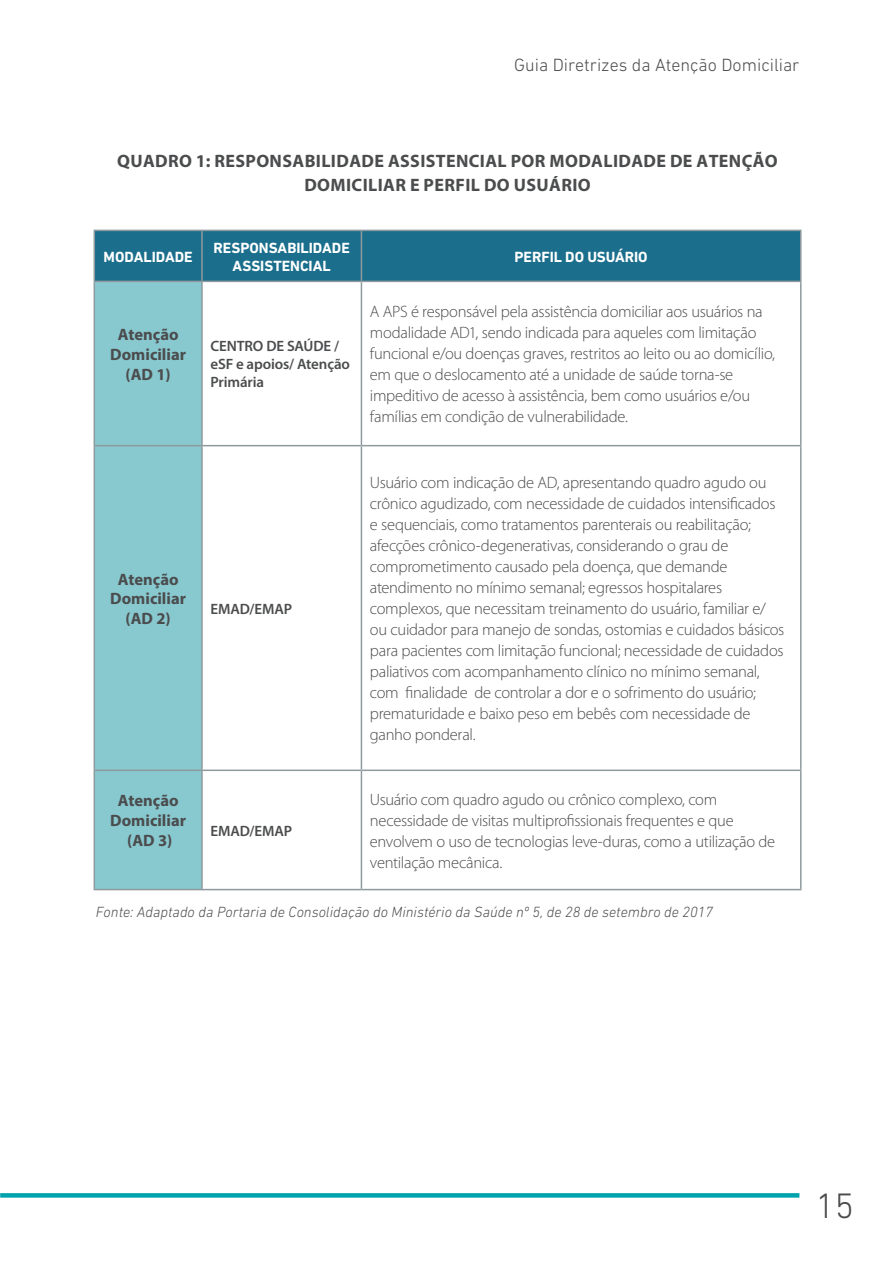
<style>
.page{position:relative;width:893px;height:1263px;background:#fff}
.page>*{position:absolute;margin:0;border:0;box-sizing:border-box;transform-origin:0 0}
.t1{font:300 36px "DIN Next LT Pro";color:#4b4c4d}
.t2{font:700 18px/24px "Myriad Pro";letter-spacing:.02em;color:#4b4c4d;text-align:center}
.t3{font:300 18px "DIN Next LT Pro";color:#4b4c4d}
.t4{font:300 16.5px/21px "Myriad Pro";letter-spacing:-.02em;color:#4b4c4d}
.t5{font:700 16.5px/19.8px "Myriad Pro";color:#4b4c4d;text-align:center}
.t6{font:italic 300 15px "DIN Next LT Pro";color:#4b4c4d}
.t7{font:600 15px/18px "Myriad Pro";letter-spacing:-.01em;color:#4b4c4d}
.t8{font:700 15px/18px "DIN Next LT Pro";color:#fff;text-align:center}
</style>
<div class="page">
<svg style="left:0;top:1193px;width:799px;height:4px;background:#09a5af"></svg>
<div style="left:95px;top:231px;width:705px;height:50px;background:#1b6f8c"></div>
<div style="left:95px;top:282px;width:106px;height:607px;background:#88c8cf"></div>
<svg style="left:203px;top:282px;width:597px;height:607px"></svg>
<hr style="left:94px;top:230px;width:108px;height:1px;background:#8f9a9e">
<hr style="left:94px;top:231px;width:1px;height:50px;background:#8f9a9e">
<hr style="left:202px;top:230px;width:159px;height:1px;background:#8f9a9e">
<hr style="left:201px;top:231px;width:2px;height:50px;background:#8f9a9e">
<hr style="left:361px;top:230px;width:440px;height:1px;background:#8f9a9e">
<hr style="left:361px;top:231px;width:1px;height:50px;background:#8f9a9e">
<hr style="left:800px;top:231px;width:1px;height:50px;background:#8f9a9e">
<hr style="left:94px;top:281px;width:108px;height:1px;background:#8f9a9e">
<hr style="left:94px;top:282px;width:1px;height:163px;background:#8f9a9e">
<hr style="left:202px;top:281px;width:159px;height:1px;background:#8f9a9e">
<hr style="left:201px;top:282px;width:2px;height:163px;background:#8f9a9e">
<hr style="left:361px;top:281px;width:440px;height:1px;background:#8f9a9e">
<hr style="left:361px;top:282px;width:1px;height:163px;background:#8f9a9e">
<hr style="left:800px;top:282px;width:1px;height:163px;background:#8f9a9e">
<hr style="left:94px;top:445px;width:108px;height:1px;background:#8f9a9e">
<hr style="left:94px;top:446px;width:1px;height:323px;background:#8f9a9e">
<hr style="left:202px;top:445px;width:159px;height:1px;background:#8f9a9e">
<hr style="left:201px;top:446px;width:2px;height:323px;background:#8f9a9e">
<hr style="left:361px;top:445px;width:440px;height:1px;background:#8f9a9e">
<hr style="left:361px;top:446px;width:1px;height:323px;background:#8f9a9e">
<hr style="left:800px;top:446px;width:1px;height:323px;background:#8f9a9e">
<hr style="left:94px;top:769px;width:108px;height:2px;background:#8f9a9e">
<hr style="left:94px;top:771px;width:1px;height:118px;background:#8f9a9e">
<hr style="left:202px;top:769px;width:159px;height:2px;background:#8f9a9e">
<hr style="left:201px;top:771px;width:2px;height:118px;background:#8f9a9e">
<hr style="left:361px;top:769px;width:440px;height:2px;background:#8f9a9e">
<hr style="left:361px;top:771px;width:1px;height:118px;background:#8f9a9e">
<hr style="left:800px;top:771px;width:1px;height:118px;background:#8f9a9e">
<hr style="left:94px;top:889px;width:108px;height:1px;background:#8f9a9e">
<hr style="left:202px;top:889px;width:159px;height:1px;background:#8f9a9e">
<hr style="left:361px;top:889px;width:440px;height:1px;background:#8f9a9e">
<p class="t3" style="left:514px;top:55px;width:287px">Guia Diretrizes da Atenção Domiciliar</p>
<p class="t2" style="left:117px;top:148px;width:662px">QUADRO 1: RESPONSABILIDADE ASSISTENCIAL POR MODALIDADE DE ATENÇÃO<br>DOMICILIAR E PERFIL DO USUÁRIO</p>
<p class="t8" style="left:104px;top:247px;width:91px">MODALIDADE</p>
<p class="t8" style="left:214px;top:238px;width:138px">RESPONSABILIDADE<br>ASSISTENCIAL</p>
<p class="t8" style="left:515px;top:247px;width:135px">PERFIL DO USUÁRIO</p>
<p class="t5" style="left:110px;top:324px;width:77px">Atenção<br>Domiciliar (AD 1)</p>
<p class="t7" style="left:210px;top:337px;width:141px">CENTRO DE SAÚDE / eSF e apoios/ Atenção<br>Primária</p>
<p class="t5" style="left:110px;top:568px;width:77px">Atenção<br>Domiciliar (AD 2)</p>
<p class="t7" style="left:210px;top:599px;width:83px">EMAD/EMAP</p>
<p class="t4" style="left:370px;top:301px;width:407px">A APS é responsável pela assistência domiciliar aos usuários na modalidade AD1, sendo indicada para aqueles com limitação funcional e/ou doenças graves, restritos ao leito ou ao domicílio, em que o deslocamento até a unidade de saúde torna-se impeditivo de acesso à assistência, bem como usuários e/ou famílias em condição de vulnerabilidade.</p>
<p class="t4" style="left:370px;top:472px;width:416px">Usuário com indicação de AD, apresentando quadro agudo ou crônico agudizado, com necessidade de cuidados intensificados e sequenciais, como tratamentos parenterais ou reabilitação; afecções crônico-degenerativas, considerando o grau de comprometimento causado pela doença, que demande atendimento no mínimo semanal; egressos hospitalares complexos, que necessitam treinamento do usuário, familiar e/ ou cuidador para manejo de sondas, ostomias e cuidados básicos para pacientes com limitação funcional; necessidade de cuidados paliativos com acompanhamento clínico no mínimo semanal, com finalidade de controlar a dor e o sofrimento do usuário; prematuridade e baixo peso em bebês com necessidade de ganho ponderal.</p>
<p class="t4" style="left:370px;top:788px;width:407px">Usuário com quadro agudo ou crônico complexo, com necessidade de visitas multiprofissionais frequentes e que envolvem o uso de tecnologias leve-duras, como a utilização de ventilação mecânica.</p>
<p class="t6" style="left:96px;top:903px;width:619px">Fonte: Adaptado da Portaria de Consolidação do Ministério da Saúde nº 5, de 28 de setembro de 2017</p>
<p class="t5" style="left:110px;top:790px;width:77px">Atenção<br>Domiciliar (AD 3)</p>
<p class="t7" style="left:210px;top:821px;width:83px">EMAD/EMAP</p>
<h1 class="t1" style="left:816px;top:1185px;width:40px">15</h1>
</div>
